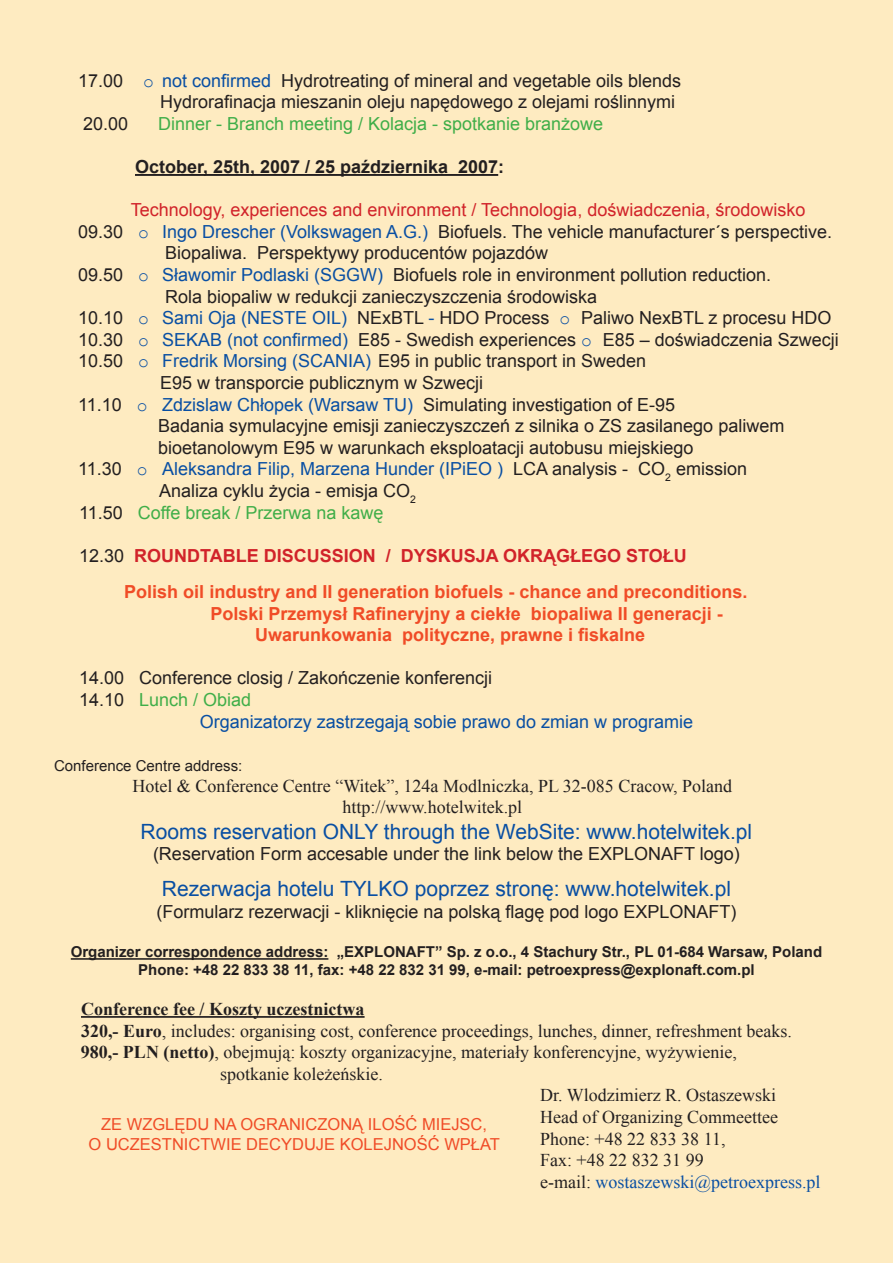
<style>
.page{position:relative;width:893px;height:1263px;background:#feebc1}
.page>*{position:absolute;margin:0;border:0;box-sizing:border-box;transform-origin:0 0}
.t1{font:21px "Arial";color:#094fa3}
.t2{font:18px "Arial";color:#231f20}
.t3{font:18px/21.6px "Times New Roman";color:#231f20;text-align:center}
.t4{font:700 18px/36px "Arial";color:#f04c27}
.t5{font:18px "Arial";color:#094fa3}
.t6{font:18px "Arial";color:#40ae49}
.t7{font:18px "Arial";color:#d1232a}
.t8{font:700 18px "Arial";color:#231f20}
.t9{font:18px "Times New Roman";color:#094fa3}
.t10{font:700 18px "Times New Roman";color:#231f20}
.t11{font:16.5px/19.8px "Arial";color:#f04c27;text-align:center}
.t12{font:700 15px/18px "Arial";color:#231f20;text-align:center}
.t13{font:15px "Arial";color:#231f20}
.s1{font-family:"Courier New";color:#094fa3}
.s2{color:#094fa3}
.s3{color:#231f20}
.s4{font-family:"Courier New"}
.s5{font-weight:400;color:#231f20}
.s6{color:#d1232a}
.s7{font-weight:700}
</style>
<div class="page">
<hr style="left:135px;top:174px;width:363px;height:2px;background:#231f20">
<hr style="left:71px;top:958px;width:257px;height:2px;background:#231f20">
<hr style="left:81px;top:1016px;width:284px;height:2px;background:#231f20">
<p class="t2" style="left:78px;top:69px;width:605px">17.00 <span class="s1">o</span> <span class="s2">not confirmed</span> Hydrotreating of mineral and vegetable oils blends</p>
<p class="t2" style="left:160px;top:90px;width:517px">Hydrorafinacja mieszanin oleju napędowego z olejami roślinnymi</p>
<p class="t2" style="left:83px;top:112px;width:47px">20.00</p>
<p class="t6" style="left:158px;top:112px;width:447px">Dinner - Branch meeting / Kolacja - spotkanie branżowe</p>
<p class="t8" style="left:135px;top:155px;width:371px">October, 25th, 2007 / 25 października 2007:</p>
<p class="t7" style="left:131px;top:198px;width:676px">Technology, experiences and environment / Technologia, doświadczenia, środowisko</p>
<p class="t2" style="left:78px;top:220px;width:755px">09.30 <span class="s1">o</span> <span class="s2">Ingo Drescher (Volkswagen A.G.)</span> Biofuels. The vehicle manufacturer´s perspective.</p>
<p class="t2" style="left:165px;top:241px;width:385px">Biopaliwa. Perspektywy producentów pojazdów</p>
<p class="t2" style="left:78px;top:263px;width:695px">09.50 <span class="s1">o</span> <span class="s2">Sławomir Podlaski (SGGW)</span> Biofuels role in environment pollution reduction.</p>
<p class="t2" style="left:165px;top:285px;width:434px">Rola biopaliw w redukcji zanieczyszczenia środowiska</p>
<p class="t2" style="left:78px;top:306px;width:755px">10.10 <span class="s1">o</span> <span class="s2">Sami Oja (NESTE OIL)</span> NExBTL <span class="s2">-</span> HDO Process <span class="s1">o</span> Paliwo NexBTL z procesu HDO</p>
<p class="t2" style="left:78px;top:328px;width:762px">10.30 <span class="s1">o</span> <span class="s2">SEKAB (not confirmed)</span> E85 - Swedish experiences <span class="s1">o</span> E85 – doświadczenia Szwecji</p>
<p class="t2" style="left:78px;top:349px;width:570px">10.50 <span class="s1">o</span> <span class="s2">Fredrik Morsing (SCANIA)</span> E95 in public transport in Sweden</p>
<p class="t2" style="left:160px;top:371px;width:325px">E95 w transporcie publicznym w Szwecji</p>
<p class="t2" style="left:78px;top:393px;width:599px">11.10 <span class="s1">o</span> <span class="s2">Zdzislaw Chłopek (Warsaw TU)</span> Simulating investigation of E-95</p>
<p class="t2" style="left:158px;top:414px;width:628px">Badania symulacyjne emisji zanieczyszczeń z silnika o ZS zasilanego paliwem</p>
<p class="t2" style="left:158px;top:436px;width:537px">bioetanolowym E95 w warunkach eksploatacji autobusu miejskiego</p>
<p class="t5" style="left:78px;top:457px;width:671px"><span class="s3">11.30</span> <span class="s4">o</span> Aleksandra Filip, Marzena Hunder (IPiEO ) <span class="s3">LCA analysis - CO</span><sub>2</sub> <span class="s3">emission</span></p>
<p class="t2" style="left:159px;top:479px;width:258px">Analiza cyklu życia - emisja CO<sub>2</sub></p>
<p class="t6" style="left:79px;top:501px;width:306px"><span class="s3">11.50</span> Coffe break / Przerwa na kawę</p>
<p class="t4" style="left:124px;top:538px;width:625px;text-indent:-45px"><span class="s5">12.30</span> <span class="s6">ROUNDTABLE DISCUSSION / DYSKUSJA OKRĄGŁEGO STOŁU<br></span>Polish oil industry and II generation biofuels - chance and preconditions.</p>
<p class="t4" style="left:255px;top:603px;width:469px;line-height:21.6px;text-indent:-45px">Polski Przemysł Rafineryjny a ciekłe biopaliwa II generacji -<br>Uwarunkowania polityczne, prawne i fiskalne</p>
<p class="t2" style="left:79px;top:666px;width:415px">14.00 Conference closig / Zakończenie konferencji</p>
<p class="t6" style="left:79px;top:688px;width:174px"><span class="s3">14.10</span> Lunch / Obiad</p>
<p class="t5" style="left:200px;top:709px;width:495px">Organizatorzy zastrzegają sobie prawo do zmian w programie</p>
<p class="t13" style="left:54px;top:756px;width:190px">Conference Centre address:</p>
<p class="t3" style="left:132px;top:775px;width:601px">Hotel &amp; Conference Centre “Witek”, 124a Modlniczka, PL 32-085 Cracow, Poland http://www.hotelwitek.pl</p>
<p class="t1" style="left:141px;top:817px;width:613px">Rooms reservation ONLY through the WebSite: www.hotelwitek.pl</p>
<p class="t2" style="left:153px;top:842px;width:588px">(Reservation Form accesable under the link below the EXPLONAFT logo)</p>
<p class="t1" style="left:162px;top:875px;width:571px">Rezerwacja hotelu TYLKO poprzez stronę: www.hotelwitek.pl</p>
<p class="t2" style="left:156px;top:900px;width:582px">(Formularz rezerwacji - kliknięcie na polską flagę pod logo EXPLONAFT)</p>
<p class="t12" style="left:71px;top:943px;width:753px">Organizer correspondence address: „EXPLONAFT” Sp. z o.o., 4 Stachury Str., PL 01-684 Warsaw, Poland<br>Phone: +48 22 833 38 11, fax: +48 22 832 31 99, e-mail: petroexpress@explonaft.com.pl</p>
<p class="t10" style="left:81px;top:996px;width:285px">Conference fee / Koszty uczestnictwa</p>
<p class="t3" style="left:81px;top:1019px;width:712px"><span class="s7">320,- Euro</span>, includes: organising cost, conference proceedings, lunches, dinner, refreshment beaks.</p>
<p class="t3" style="left:81px;top:1041px;width:658px"><span class="s7">980,- PLN (netto)</span>, obejmują: koszty organizacyjne, materiały konferencyjne, wyżywienie,</p>
<p class="t3" style="left:220px;top:1063px;width:164px">spotkanie koleżeńskie.</p>
<p class="t3" style="left:540px;top:1084px;width:238px">Dr. Wlodzimierz R. Ostaszewski</p>
<p class="t3" style="left:540px;top:1106px;width:240px">Head of Organizing Commeettee</p>
<p class="t3" style="left:540px;top:1127px;width:187px">Phone: +48 22 833 38 11,</p>
<p class="t3" style="left:540px;top:1149px;width:165px">Fax: +48 22 832 31 99</p>
<p class="t9" style="left:540px;top:1170px;width:282px"><span class="s3">e-mail:</span> wostaszewski@petroexpress.pl</p>
<p class="t11" style="left:89px;top:1115px;width:413px">ZE WZGLĘDU NA OGRANICZONĄ ILOŚĆ MIEJSC,<br>O UCZESTNICTWIE DECYDUJE KOLEJNOŚĆ WPŁAT</p>
</div>
